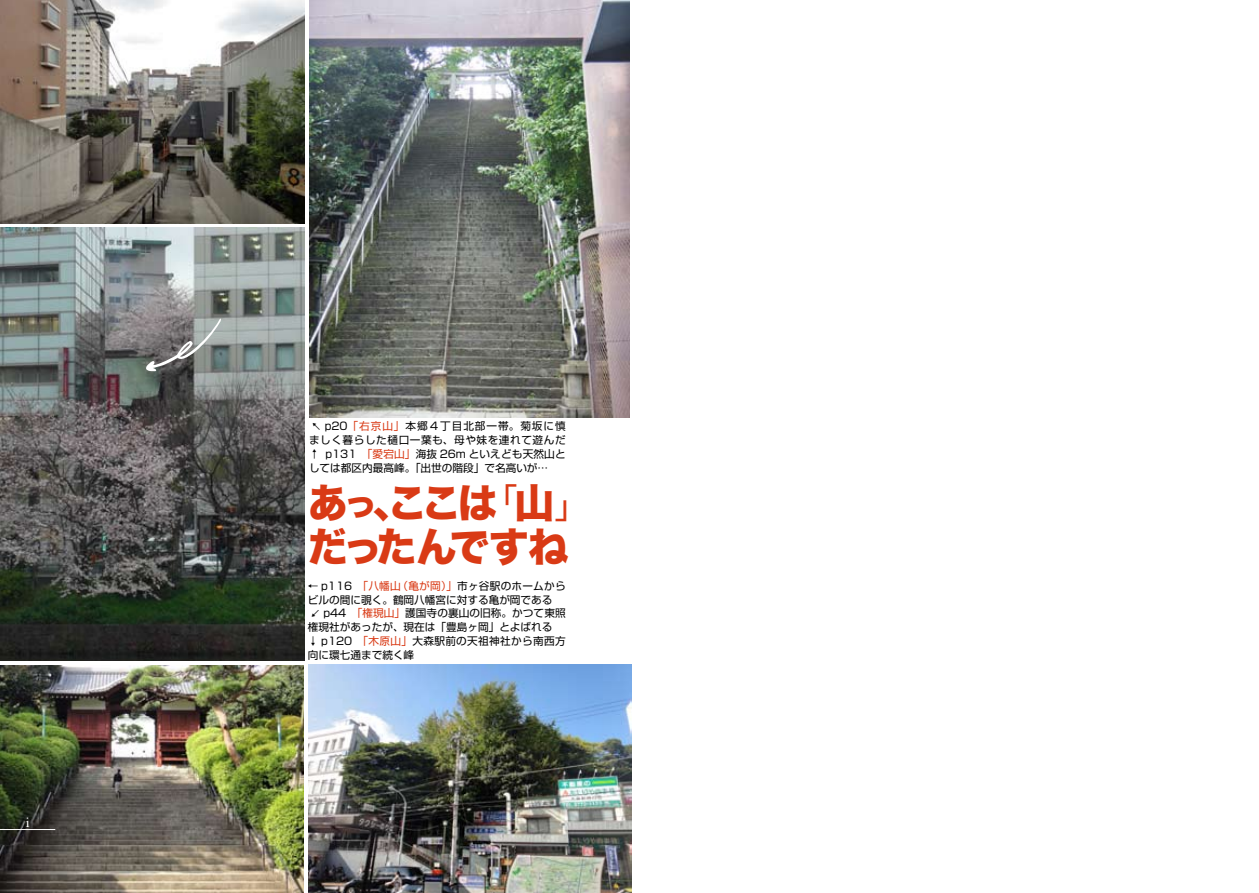
<style>
.page{position:relative;width:1259px;height:893px;background:#fff}
.page>*{position:absolute;margin:0;border:0;box-sizing:border-box;transform-origin:0 0}
.t1{font:40.2px/43.8px "Hira Kaku Std W8";letter-spacing:-.07em;color:#d93a15}
.t2{font:40.2px "Hira Kaku Std W8";letter-spacing:-.11em;color:#d93a15}
.t3{font:40.2px "Hira Kaku Pro W3";color:#d93a15}
.t4{font:13.8px "Times";color:#fff}
.t5{font:10.65px/13.8px "Shin Go Pr 5";letter-spacing:.005em;color:#000}
.t6{font:10.65px/13.8px "Shin Go Pr 5";letter-spacing:.055em;color:#000;text-align:right}
.t7{font:10.65px "Shin Go Pr 5";letter-spacing:.09em;color:#000}
.s1{color:#d93a15}
.s2{font-family:"Hira Kaku Std W8"}
.s3{font-family:"Hira Kaku Pro N W3"}
.s4{font-size:34.05px}
</style>
<div class="page">
<img style="left:0;top:665px;width:304px;height:228px">
<img style="left:310px;top:0;width:319px;height:418px">
<img style="left:309px;top:665px;width:322px;height:228px">
<img style="left:0;top:227px;width:305px;height:434px">
<hr style="left:0;top:829px;width:55px;height:1px;background:#fff">
<img style="left:0;top:0;width:304px;height:223px">
<svg style="left:145px;top:316px;width:76px;height:55px;background:#868686"></svg>
<p class="t4" style="left:26px;top:809px;width:5px">ⅰ</p>
<p class="t7" style="left:325px;top:417px;width:242px">p20<span class="s1">「右京山」</span>本郷４丁目北部一帯。菊坂に慎</p>
<p class="t6" style="left:309px;top:432px;width:258px">ましく暮らした樋口一葉も、母や妹を連れて遊んだp131　<span class="s1">「愛宕山」</span>海抜 26m といえども天然山と</p>
<p class="t5" style="left:309px;top:446px;width:241px">↑<br>しては都区内最高峰。「出世の階段」で名高いが...</p>
<h1 class="t3" style="left:478px;top:467px;width:117px">「<span class="s2">山</span><span class="s3">「</span></h1>
<h1 class="t2" style="left:308px;top:481px;width:191px">あ<span class="s4">っ</span>ここは</h1>
<h1 class="t1" style="left:308px;top:482px;width:262px;text-indent:65px">、<br>だったんですね</h1>
<p class="t5" style="left:308px;top:578px;width:94px">← p116　<span class="s1">「八幡山</span></p>
<p class="t5" style="left:308px;top:592px;width:246px">ビルの間に覗く。鶴岡八幡宮に対する亀が岡である</p>
<p class="t5" style="left:323px;top:605px;width:244px">p44　<span class="s1">「権現山」</span>護国寺の裏山の旧称。かつて東照</p>
<p class="t5" style="left:308px;top:619px;width:259px">権現社があったが、現在は「豊島ヶ岡」とよばれる↓ p120<span class="s1">　「木原山」</span>大森駅前の天祖神社から南西方向に環七通まで続く峰</p>
<p class="t5" style="left:397px;top:578px;width:170px"><span class="s1">（亀が岡）」</span>市ヶ谷駅のホームから</p>
</div>
